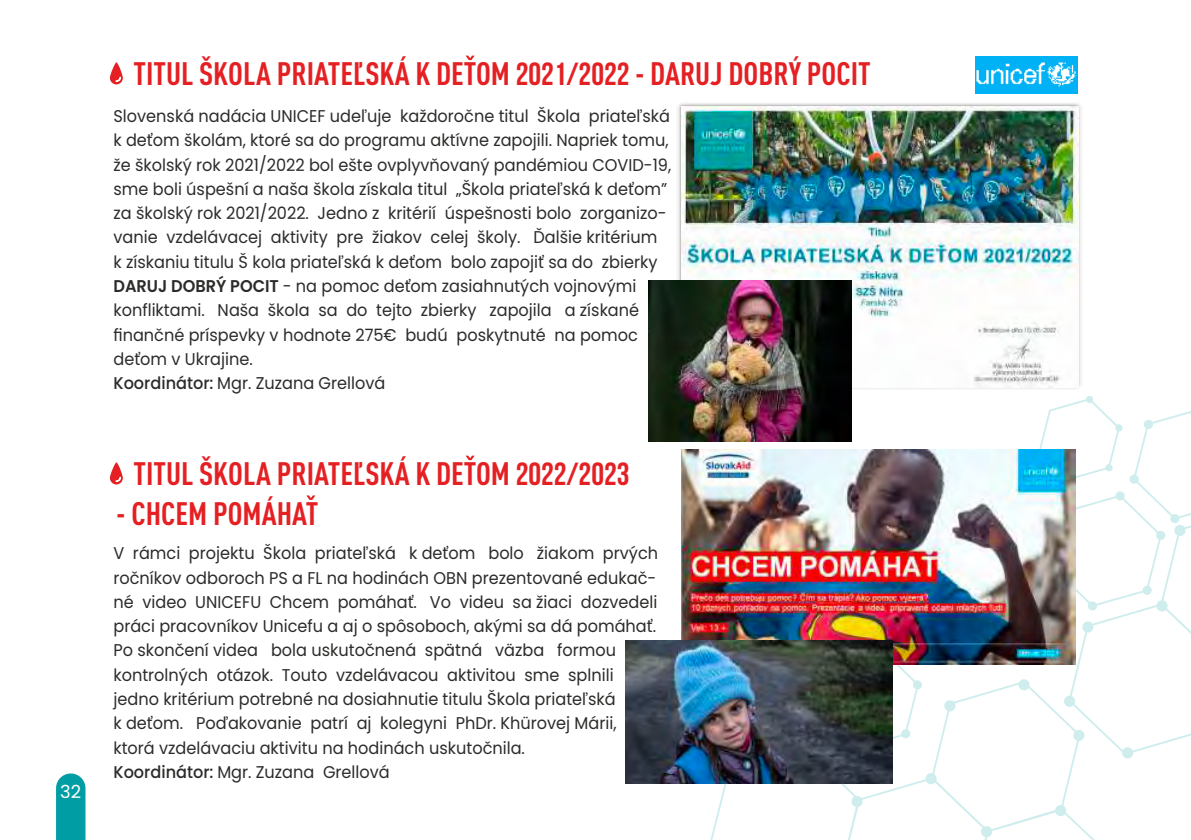
<style>
.page{position:relative;width:1191px;height:840px;background:#fff}
.page>*{position:absolute;margin:0;border:0;box-sizing:border-box;transform-origin:0 0}
.t1{font:32px "DIN Cond Bold Alternate";color:#e42023}
.t2{font:23.8px "DIN Cond Bold Alternate";color:#e42023}
.t3{font:18px "Poppins";color:#fff}
.t4{font:17px/24.2px "Poppins";color:#2b2b2a;scale:.95 1}
.s1{font-family:"Bebas Neue"}
.s2{font-weight:600}
.s3{font-weight:500}
</style>
<div class="page">
<svg style="left:709px;top:395px;width:482px;height:444px"></svg>
<svg style="left:56px;top:773px;width:29px;height:66px;background:#0ea3a8"></svg>
<svg style="left:110px;top:62px;width:13px;height:22px"></svg>
<svg style="left:110px;top:462px;width:13px;height:22px"></svg>
<svg style="left:466px;top:56px;width:8px;height:4px"></svg>
<svg style="left:306px;top:495px;width:9px;height:4px"></svg>
<svg style="left:465px;top:455px;width:9px;height:5px"></svg>
<img style="left:681px;top:449px;width:394px;height:215px">
<img style="left:677px;top:103px;width:405px;height:290px">
<img style="left:681px;top:106px;width:397px;height:281px">
<img style="left:625px;top:640px;width:267px;height:142px">
<img style="left:648px;top:280px;width:203px;height:161px">
<img style="left:975px;top:56px;width:102px;height:37px">
<p class="t3" style="left:60px;top:778px;width:22px">32</p>
<h1 class="t1" style="left:133px;top:59px;width:738px">TITUL ŠKOLA PRIATELSKÁ K DETOM <span class="s1">2021/2022</span> - DARUJ DOBRÝ POCIT</h1>
<h2 class="t2" style="left:358px;top:45px;width:7px">,</h2>
<p class="t4" style="left:113px;top:104px;width:589px">Slovenská nadácia UNICEF udeľuje každoročne titul Škola priateľská k deťom školám, ktoré sa do programu aktívne zapojili. Napriek tomu, že školský rok 2021/2022 bol ešte ovplyvňovaný pandémiou COVID-19, sme boli úspešní a naša škola získala titul „Škola priateľská k deťom” za školský rok 2021/2022. Jedno z kritérií úspešnosti bolo zorganizo&shy;vanie vzdelávacej aktivity pre žiakov celej školy. Ďalšie kritérium<br>k získaniu titulu Š kola priateľská k deťom bolo zapojiť sa do zbierky <span class="s2">DARUJ DOBRÝ POCIT</span> - na pomoc deťom zasiahnutých vojnovými konfliktami. Naša škola sa do tejto zbierky zapojila a získané finančné príspevky v hodnote 275€ budú poskytnuté na pomoc deťom v Ukrajine.<br><span class="s3">Koordinátor:</span> Mgr. Zuzana Grellová</p>
<h1 class="t1" style="left:133px;top:458px;width:497px">TITUL ŠKOLA PRIATELSKÁ K DETOM <span class="s1">2022/2023</span></h1>
<h1 class="t1" style="left:116px;top:499px;width:203px">- CHCEM POMÁHAT</h1>
<h2 class="t2" style="left:358px;top:445px;width:7px">,</h2>
<p class="t4" style="left:113px;top:541px;width:575px">V rámci projektu Škola priateľská k deťom bolo žiakom prvých ročníkov odboroch PS a FL na hodinách OBN prezentované edukač&shy;né video UNICEFU Chcem pomáhať. Vo videu sa žiaci dozvedeli práci pracovníkov Unicefu a aj o spôsoboch, akými sa dá pomáhať.<br>Po skončení videa bola uskutočnená spätná väzba formou kontrolných otázok. Touto vzdelávacou aktivitou sme splnili jedno kritérium potrebné na dosiahnutie titulu Škola priateľská<br>k deťom. Poďakovanie patrí aj kolegyni PhDr. Khürovej Márii, ktorá vzdelávaciu aktivitu na hodinách uskutočnila.<br><span class="s3">Koordinátor:</span> Mgr. Zuzana Grellová</p>
</div>
